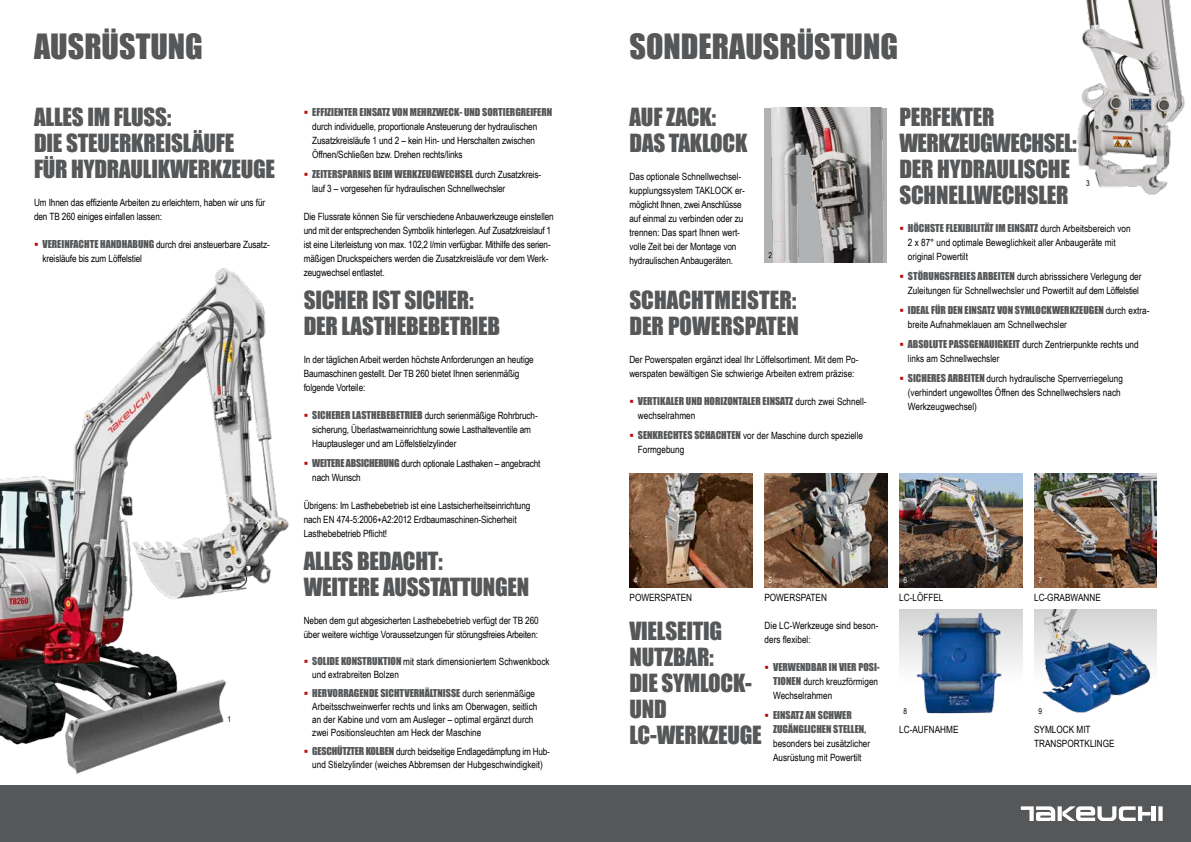
<style>
.page{position:relative;width:1191px;height:842px;background:#fff}
.page>*{position:absolute;margin:0;border:0;box-sizing:border-box;transform-origin:0 0}
.t1{font:32px "Impact";color:#555759}
.t2{font:23px/26px "Impact";letter-spacing:-.01em;color:#555759}
.t3{font:10px/14px "Arial Narrow";letter-spacing:-.01em;color:#000}
.t4{font:10px/14px "Impact";color:#555759}
.t5{font:8px "Arial Narrow";color:#000}
.t6{font:8px "Arial Narrow";color:#fff}
.s1{font-family:"Impact";color:#555759}
.s2{font-family:"Arial Narrow";color:#000}
</style>
<div class="page">
<img style="left:764px;top:108px;width:123px;height:154px">
<img style="left:0;top:268px;width:289px;height:506px">
<img style="left:1077px;top:0;width:108px;height:194px">
<img style="left:764px;top:473px;width:123px;height:114px">
<img style="left:629px;top:473px;width:123px;height:114px">
<img style="left:1034px;top:473px;width:123px;height:114px">
<img style="left:899px;top:473px;width:123px;height:114px">
<img style="left:1034px;top:610px;width:123px;height:103px">
<div style="left:899px;top:610px;width:123px;height:114px;background:linear-gradient(to bottom,#d9dada,#fff)"></div>
<img style="left:914px;top:611px;width:90px;height:113px">
<div style="left:0;top:785px;width:1191px;height:57px;background:#555759"></div>
<svg style="left:1158px;top:806px;width:4px;height:15px"></svg>
<hr style="left:1151px;top:806px;width:4px;height:15px;background:#fff">
<svg style="left:1057px;top:806px;width:4px;height:15px"></svg>
<svg style="left:1062px;top:806px;width:88px;height:15px"></svg>
<svg style="left:1020px;top:806px;width:35px;height:15px"></svg>
<h1 class="t1" style="left:34px;top:22px;width:170px">AUSRÜSTUNG</h1>
<h2 class="t2" style="left:34px;top:103px;width:243px">ALLES IM FLUSS:<br>DIE STEUERKREISLÄUFE<br>FÜR HYDRAULIKWERKZEUGE</h2>
<p class="t3" style="left:34px;top:195px;width:233px">Um Ihnen das effiziente Arbeiten zu erleichtern, haben wir uns für den TB 260 einiges einfallen lassen:</p>
<p class="t3" style="left:43px;top:237px;width:229px"><span class="s1">VEREINFACHTE HANDHABUNG</span> durch drei ansteuerbare Zusatz&shy;kreisläufe bis zum Löffelstiel</p>
<p class="t5" style="left:227px;top:713px;width:5px">1</p>
<p class="t4" style="left:312px;top:104px;width:241px">EFFIZIENTER EINSATZ VON MEHRZWECK- UND SORTIERGREIFERN</p>
<p class="t3" style="left:312px;top:119px;width:226px">durch individuelle, proportionale Ansteuerung der hydraulischen<br>Zusatzkreisläufe 1 und 2 – kein Hin- und Herschalten zwischen<br>Öffnen/Schließen bzw. Drehen rechts/links</p>
<p class="t4" style="left:312px;top:166px;width:231px">ZEITERSPARNIS BEIM WERKZEUGWECHSEL <span class="s2">durch Zusatzkreis-</span></p>
<p class="t3" style="left:312px;top:181px;width:195px">lauf 3 – vorgesehen für hydraulischen Schnellwechsler</p>
<p class="t3" style="left:304px;top:209px;width:252px">Die Flussrate können Sie für verschiedene Anbauwerkzeuge einstellen und mit der entsprechenden Symbolik hinterlegen. Auf Zusatzkreislauf 1 ist eine Literleistung von max. 102,2 l/min verfügbar. Mithilfe des serien&shy;mäßigen Druckspeichers werden die Zusatzkreisläufe vor dem Werk&shy;zeugwechsel entlastet.</p>
<h2 class="t2" style="left:304px;top:287px;width:198px">SICHER IST SICHER:<br>DER LASTHEBEBETRIEB</h2>
<p class="t3" style="left:304px;top:352px;width:231px">In der täglichen Arbeit werden höchste Anforderungen an heutige<br>Baumaschinen gestellt. Der TB 260 bietet Ihnen serienmäßig folgende Vorteile:</p>
<p class="t3" style="left:312px;top:408px;width:227px"><span class="s1">SICHERER LASTHEBEBETRIEB</span> durch serienmäßige Rohrbruch&shy;sicherung, Überlastwarneinrichtung sowie Lasthalteventile am<br>Hauptausleger und am Löffelstielzylinder</p>
<p class="t3" style="left:312px;top:456px;width:230px"><span class="s1">WEITERE ABSICHERUNG</span> durch optionale Lasthaken – angebracht nach Wunsch</p>
<p class="t3" style="left:304px;top:498px;width:228px">Übrigens: Im Lasthebebetrieb ist eine Lastsicherheitseinrichtung nach EN 474-5:2006+A2:2012 Erdbaumaschinen-Sicherheit<br>Lasthebebetrieb Pflicht!</p>
<h2 class="t2" style="left:304px;top:548px;width:227px">ALLES BEDACHT:<br>WEITERE AUSSTATTUNGEN</h2>
<p class="t3" style="left:304px;top:613px;width:236px">Neben dem gut abgesicherten Lasthebebetrieb verfügt der TB 260 über weitere wichtige Voraussetzungen für störungsfreies Arbeiten:</p>
<p class="t3" style="left:312px;top:655px;width:239px;line-height:13px"><span class="s1">SOLIDE KONSTRUKTION</span> mit stark dimensioniertem Schwenkbock und extrabreiten Bolzen</p>
<p class="t4" style="left:312px;top:686px;width:224px">HERVORRAGENDE SICHTVERHÄLTNISSE <span class="s2">durch serienmäßige</span></p>
<p class="t3" style="left:312px;top:700px;width:227px;line-height:13px">Arbeitsschweinwerfer rechts und links am Oberwagen, seitlich an der Kabine und vorn am Ausleger – optimal ergänzt durch zwei Positionsleuchten am Heck der Maschine</p>
<p class="t3" style="left:312px;top:745px;width:239px;line-height:13px"><span class="s1">GESCHÜTZTER KOLBEN</span> durch beidseitige Endlagedämpfung im Hub&shy;und Stielzylinder (weiches Abbremsen der Hubgeschwindigkeit)</p>
<h1 class="t1" style="left:629px;top:22px;width:270px">SONDERAUSRÜSTUNG</h1>
<h2 class="t2" style="left:629px;top:103px;width:119px">AUF ZACK:<br>DAS TAKLOCK</h2>
<p class="t3" style="left:629px;top:169px;width:117px">Das optionale Schnellwechsel&shy;kupplungssystem TAKLOCK er&shy;möglicht Ihnen, zwei Anschlüsse auf einmal zu verbinden oder zu trennen: Das spart Ihnen wert&shy;volle Zeit bei der Montage von hydraulischen Anbaugeräten.</p>
<p class="t5" style="left:768px;top:249px;width:5px">2</p>
<h2 class="t2" style="left:629px;top:287px;width:171px">SCHACHTMEISTER:<br>DER POWERSPATEN</h2>
<p class="t3" style="left:629px;top:353px;width:231px">Der Powerspaten ergänzt ideal Ihr Löffelsortiment. Mit dem Po&shy;werspaten bewältigen Sie schwierige Arbeiten extrem präzise:</p>
<p class="t4" style="left:638px;top:394px;width:230px">VERTIKALER UND HORIZONTALER EINSATZ <span class="s2">durch zwei Schnell-</span></p>
<p class="t3" style="left:638px;top:406px;width:227px;line-height:20px">wechselrahmen<br><span class="s1">SENKRECHTES SCHACHTEN</span> vor der Maschine durch spezielle</p>
<p class="t3" style="left:638px;top:443px;width:48px">Formgebung</p>
<h2 class="t2" style="left:899px;top:103px;width:179px">PERFEKTER<br>WERKZEUGWECHSEL:<br>DER HYDRAULISCHE<br>SCHNELLWECHSLER</h2>
<p class="t4" style="left:908px;top:221px;width:224px">HÖCHSTE FLEXIBILITÄT IM EINSATZ <span class="s2">durch Arbeitsbereich von</span></p>
<p class="t3" style="left:908px;top:235px;width:209px">2 x 87° und optimale Beweglichkeit aller Anbaugeräte mit original Powertilt</p>
<p class="t3" style="left:908px;top:269px;width:235px"><span class="s1">STÖRUNGSFREIES ARBEITEN</span> durch abrisssichere Verlegung der<br>Zuleitungen für Schnellwechsler und Powertilt auf dem Löffelstiel</p>
<p class="t4" style="left:908px;top:303px;width:243px">IDEAL FÜR DEN EINSATZ VON SYMLOCKWERKZEUGEN <span class="s2">durch extra-</span></p>
<p class="t3" style="left:908px;top:314px;width:232px;line-height:20px">breite Aufnahmeklauen am Schnellwechsler<br><span class="s1">ABSOLUTE PASSGENAUIGKEIT</span> durch Zentrierpunkte rechts und</p>
<p class="t3" style="left:908px;top:348px;width:217px;line-height:20px">links am Schnellwechsler<br><span class="s1">SICHERES ARBEITEN</span> durch hydraulische Sperrverriegelung</p>
<p class="t3" style="left:908px;top:385px;width:214px">(verhindert ungewolltes Öffnen des Schnellwechslers nach<br>Werkzeugwechsel)</p>
<p class="t5" style="left:1086px;top:177px;width:5px">3</p>
<p class="t6" style="left:634px;top:574px;width:5px">4</p>
<p class="t6" style="left:768px;top:574px;width:5px">5</p>
<p class="t6" style="left:903px;top:574px;width:5px">6</p>
<p class="t6" style="left:1038px;top:574px;width:5px">7</p>
<p class="t3" style="left:629px;top:590px;width:64px">POWERSPATEN</p>
<p class="t3" style="left:764px;top:590px;width:64px">POWERSPATEN</p>
<p class="t3" style="left:899px;top:590px;width:46px">LC-LÖFFEL</p>
<p class="t3" style="left:1034px;top:590px;width:68px">LC-GRABWANNE</p>
<h2 class="t2" style="left:629px;top:617px;width:134px">VIELSEITIG<br>NUTZBAR:<br>DIE SYMLOCK-<br>UND<br>LC-WERKZEUGE</h2>
<p class="t3" style="left:764px;top:618px;width:115px">Die LC-Werkzeuge sind beson&shy;ders flexibel:</p>
<p class="t4" style="left:773px;top:660px;width:108px">VERWENDBAR IN VIER POSI-</p>
<p class="t3" style="left:773px;top:674px;width:106px"><span class="s1">TIONEN</span> durch kreuzförmigen<br>Wechselrahmen</p>
<p class="t4" style="left:773px;top:708px;width:94px">EINSATZ AN SCHWER<br>ZUGÄNGLICHEN STELLEN,</p>
<p class="t3" style="left:773px;top:736px;width:99px">besonders bei zusätzlicher<br>Ausrüstung mit Powertilt</p>
<p class="t5" style="left:903px;top:705px;width:5px">8</p>
<p class="t5" style="left:1038px;top:705px;width:5px">9</p>
<p class="t3" style="left:899px;top:722px;width:61px">LC-AUFNAHME</p>
<p class="t3" style="left:1034px;top:722px;width:82px">SYMLOCK MIT<br>TRANSPORTKLINGE</p>
</div>
